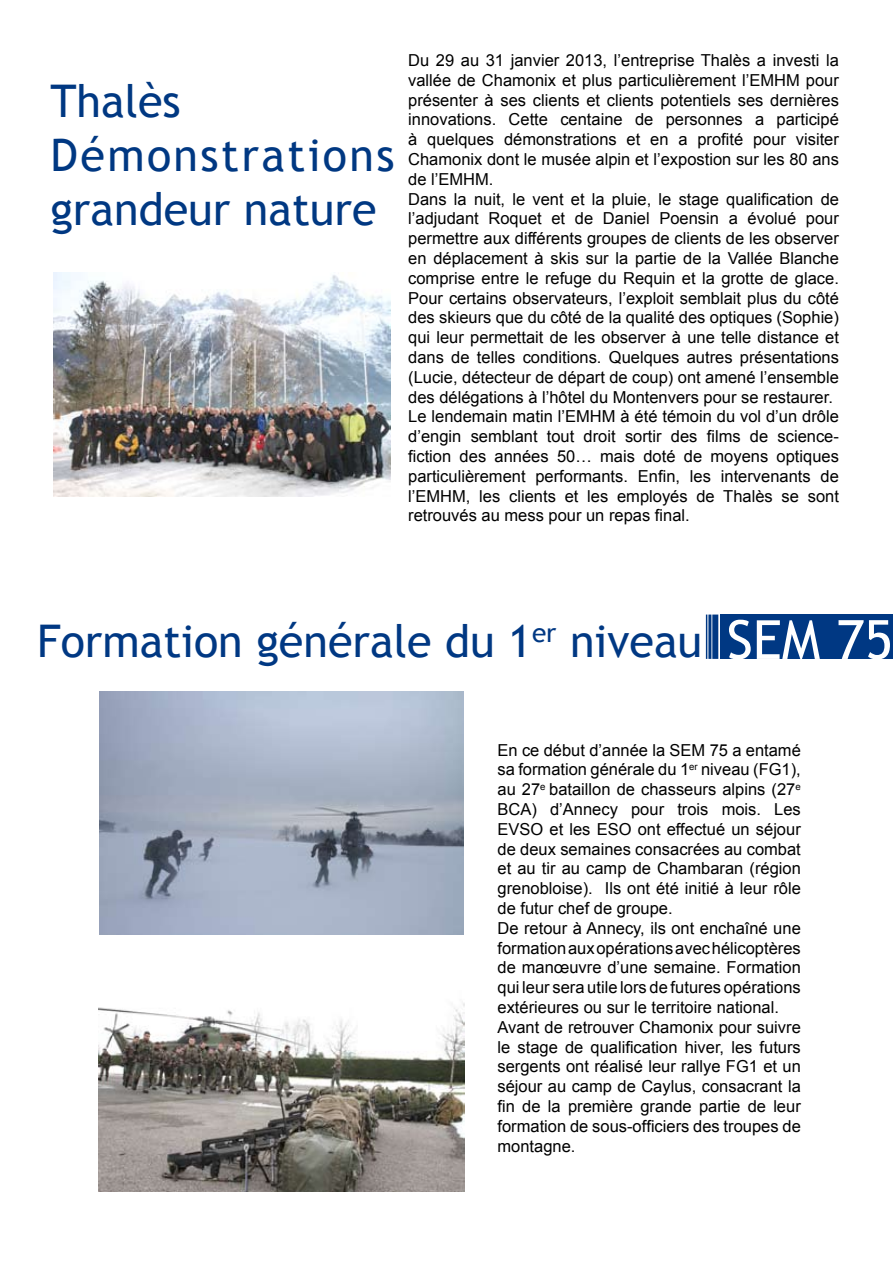
<style>
.page{position:relative;width:893px;height:1263px;background:#fff}
.page>*{position:absolute;margin:0;border:0;box-sizing:border-box;transform-origin:0 0}
.t1{font:54px "Trebuchet MS";color:#fff}
.t2{font:45px/54px "Trebuchet MS";color:#003882}
.t3{font:45px "Trebuchet MS";color:#003883}
.t4{font:16.5px/19.8px "Arial";color:#000}
</style>
<div class="page">
<div style="left:720px;top:614px;width:173px;height:45px;background:#003883"></div>
<div style="left:712px;top:614px;width:6px;height:45px;background:#003883"></div>
<hr style="left:706px;top:614px;width:1px;height:45px;background:#003883">
<hr style="left:708px;top:614px;width:3px;height:45px;background:#003883">
<img style="left:54px;top:272px;width:336px;height:224px">
<img style="left:99px;top:692px;width:365px;height:242px">
<img style="left:99px;top:1003px;width:366px;height:188px">
<h2 class="t2" style="left:50px;top:74px;width:346px">Thalès<br>Démonstrations grandeur nature</h2>
<p class="t4" style="left:408px;top:50px;width:432px">Du 29 au 31 janvier 2013, l’entreprise Thalès a investi la vallée de Chamonix et plus particulièrement l’EMHM pour présenter à ses clients et clients potentiels ses dernières innovations. Cette centaine de personnes a participé à quelques démonstrations et en a profité pour visiter Chamonix dont le musée alpin et l’expostion sur les 80 ans de l’EMHM.<br>Dans la nuit, le vent et la pluie, le stage qualification de l’adjudant Roquet et de Daniel Poensin a évolué pour permettre aux différents groupes de clients de les observer en déplacement à skis sur la partie de la Vallée Blanche comprise entre le refuge du Requin et la grotte de glace.<br>Pour certains observateurs, l’exploit semblait plus du côté des skieurs que du côté de la qualité des optiques (Sophie) qui leur permettait de les observer à une telle distance et dans de telles conditions. Quelques autres présentations (Lucie, détecteur de départ de coup) ont amené l’ensemble des délégations à l’hôtel du Montenvers pour se restaurer.<br>Le lendemain matin l’EMHM à été témoin du vol d’un drôle d’engin semblant tout droit sortir des films de science&shy;fiction des années 50… mais doté de moyens optiques particulièrement performants. Enfin, les intervenants de l’EMHM, les clients et les employés de Thalès se sont retrouvés au mess pour un repas final.</p>
<h2 class="t3" style="left:37px;top:614px;width:667px">Formation générale du 1<sup>er</sup> niveau</h2>
<h1 class="t1" style="left:727px;top:608px;width:168px">SEM 75</h1>
<p class="t4" style="left:497px;top:740px;width:305px">En ce début d’année la SEM 75 a entamé sa formation générale du 1<sup>er</sup> niveau (FG1), au 27<sup>e</sup> bataillon de chasseurs alpins (27<sup>e </sup>BCA) d’Annecy pour trois mois. Les EVSO et les ESO ont effectué un séjour de deux semaines consacrées au combat et au tir au camp de Chambaran (région grenobloise). Ils ont été initié à leur rôle de futur chef de groupe.<br>De retour à Annecy, ils ont enchaîné une formation aux opérations avec hélicoptères de manœuvre d’une semaine. Formation qui leur sera utile lors de futures opérations extérieures ou sur le territoire national.<br>Avant de retrouver Chamonix pour suivre le stage de qualification hiver, les futurs sergents ont réalisé leur rallye FG1 et un séjour au camp de Caylus, consacrant la fin de la première grande partie de leur formation de sous-officiers des troupes de montagne.</p>
</div>
